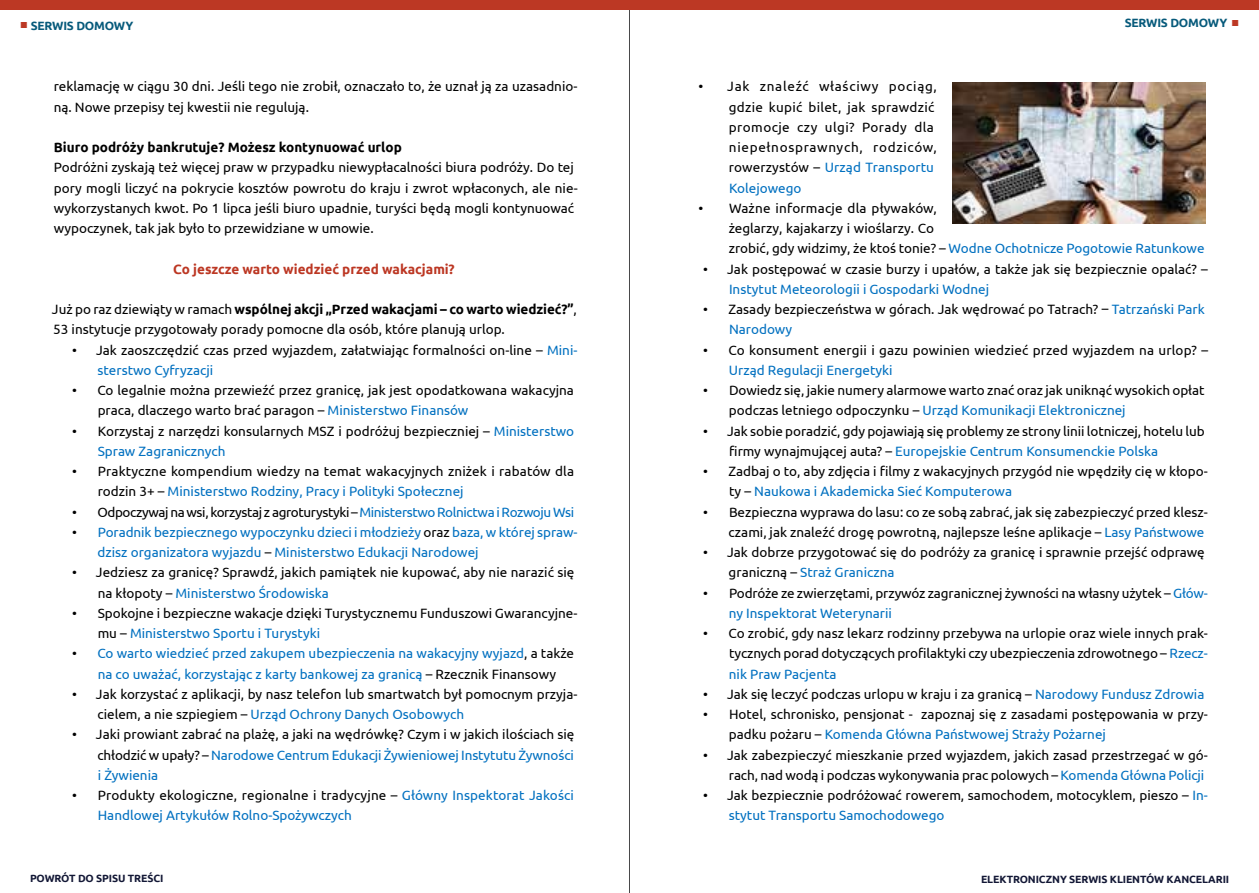
<style>
.page{position:relative;width:1259px;height:893px;background:#fff}
.page>*{position:absolute;margin:0;border:0;box-sizing:border-box;transform-origin:0 0}
.t1{font:13.5px/20.2px "Ubuntu";color:#000}
.t2{font:13.5px/20.2px "Ubuntu";color:#0070c0}
.t3{font:13.5px/20.2px "Ubuntu";letter-spacing:.03em;color:#000}
.t4{font:13.5px "Ubuntu";letter-spacing:-.03em;color:#000}
.t5{font:700 13.5px "Ubuntu";color:#000}
.t6{font:700 13.5px "Ubuntu";color:#bc3723}
.t7{font:700 12px "Ubuntu";letter-spacing:-.02em;color:#075a7b}
.t8{font:700 10.5px "Ubuntu";letter-spacing:-.01em;color:#121735}
.t9{font:300 10.5px "Proxima Nova";color:#bc3824}
.s1{font-family:"Proxima Nova";font-weight:300;font-size:10.5px;color:#bc3824}
.s2{font-weight:700}
.s3{color:#0070c0}
.s4{color:#000}
</style>
<div class="page">
<hr style="left:629px;top:0;width:1px;height:893px;background:#48484a">
<div style="left:0;top:0;width:1259px;height:10px;background:#bc3824"></div>
<img style="left:952px;top:82px;width:253px;height:142px">
<p class="t9" style="left:20px;top:17px;width:8px">■</p>
<p class="t7" style="left:1124px;top:16px;width:115px">SERWIS DOMOWY <span class="s1">■</span></p>
<p class="t7" style="left:31px;top:18px;width:104px">SERWIS DOMOWY</p>
<p class="t1" style="left:54px;top:76px;width:525px">reklamację w ciągu 30 dni. Jeśli tego nie zrobił, oznaczało to, że uznał ją za uzasadnio&shy;ną. Nowe przepisy tej kwestii nie regulują.</p>
<p class="t5" style="left:54px;top:139px;width:349px">Biuro podróży bankrutuje? Możesz kontynuować urlop</p>
<p class="t1" style="left:54px;top:157px;width:525px">Podróżni zyskają też więcej praw w przypadku niewypłacalności biura podróży. Do tej pory mogli liczyć na pokrycie kosztów powrotu do kraju i zwrot wpłaconych, ale nie&shy;wykorzystanych kwot. Po 1 lipca jeśli biuro upadnie, turyści będą mogli kontynuować wypoczynek, tak jak było to przewidziane w umowie.</p>
<p class="t6" style="left:173px;top:261px;width:283px">Co jeszcze warto wiedzieć przed wakacjami?</p>
<p class="t1" style="left:52px;top:299px;width:526px">Już po raz dziewiąty w ramach <span class="s2">wspólnej akcji „Przed wakacjami – co warto wiedzieć?”</span>,<br>53 instytucje przygotowały porady pomocne dla osób, które planują urlop.</p>
<p class="t1" style="left:98px;top:339px;width:481px;text-indent:-26px">• Jak zaoszczędzić czas przed wyjazdem, załatwiając formalności on-line – <span class="s3">Mini&shy;sterstwo Cyfryzacji</span></p>
<p class="t1" style="left:98px;top:380px;width:478px;text-indent:-26px">• Co legalnie można przewieźć przez granicę, jak jest opodatkowana wakacyjna praca, dlaczego warto brać paragon – <span class="s3">Ministerstwo Finansów</span></p>
<p class="t1" style="left:98px;top:420px;width:478px;text-indent:-26px">• Korzystaj z narzędzi konsularnych MSZ i podróżuj bezpieczniej – <span class="s3">Ministerstwo<br>Spraw Zagranicznych</span></p>
<p class="t1" style="left:98px;top:461px;width:478px;text-indent:-26px">• Praktyczne kompendium wiedzy na temat wakacyjnych zniżek i rabatów dla rodzin 3+ – <span class="s3">Ministerstwo Rodziny, Pracy i Polityki Społecznej</span></p>
<p class="t4" style="left:72px;top:504px;width:503px">• Odpoczywaj na wsi, korzystaj z agroturystyki – <span class="s3">Ministerstwo Rolnictwa i Rozwoju Wsi</span></p>
<p class="t2" style="left:97px;top:521px;width:481px;text-indent:-25px"><span class="s4">•</span> Poradnik bezpiecznego wypoczynku dzieci i młodzieży <span class="s4">oraz</span> baza, w której spraw&shy;dzisz organizatora wyjazdu <span class="s4">–</span> Ministerstwo Edukacji Narodowej</p>
<p class="t1" style="left:98px;top:562px;width:478px;text-indent:-26px">• Jedziesz za granicę? Sprawdź, jakich pamiątek nie kupować, aby nie narazić się na kłopoty – <span class="s3">Ministerstwo Środowiska</span></p>
<p class="t1" style="left:98px;top:602px;width:481px;text-indent:-26px">• Spokojne i bezpieczne wakacje dzięki Turystycznemu Funduszowi Gwarancyjne&shy;mu – <span class="s3">Ministerstwo Sportu i Turystyki</span></p>
<p class="t2" style="left:72px;top:643px;width:503px;text-align:center"><span class="s4">•</span> Co warto wiedzieć przed zakupem ubezpieczenia na wakacyjny wyjazd<span class="s4">, a także </span>na co uważać, korzystając z karty bankowej za granicą <span class="s4">– Rzecznik Finansowy</span></p>
<p class="t1" style="left:97px;top:683px;width:481px;text-indent:-25px">• Jak korzystać z aplikacji, by nasz telefon lub smartwatch był pomocnym przyja&shy;cielem, a nie szpiegiem – <span class="s3">Urząd Ochrony Danych Osobowych</span></p>
<p class="t1" style="left:97px;top:724px;width:478px;text-align:justify;text-indent:-25px">• Jaki prowiant zabrać na plażę, a jaki na wędrówkę? Czym i w jakich ilościach się chłodzić w upały? – <span class="s3">Narodowe Centrum Edukacji Żywieniowej Instytutu Żywności i Żywienia</span></p>
<p class="t2" style="left:98px;top:785px;width:478px;text-indent:-26px"><span class="s4">• Produkty ekologiczne, regionalne i tradycyjne –</span> Główny Inspektorat Jakości<br>Handlowej Artykułów Rolno-Spożywczych</p>
<p class="t3" style="left:728px;top:76px;width:210px;text-indent:-30px">• Jak znaleźć właściwy pociąg, gdzie kupić bilet, jak sprawdzić promocje czy ulgi? Porady dla niepełnosprawnych, rodziców, rowerzystów – <span class="s3">Urząd Transportu<br>Kolejowego</span></p>
<p class="t1" style="left:728px;top:197px;width:477px;text-indent:-30px">• Ważne informacje dla pływaków,<br>żeglarzy, kajakarzy i wioślarzy. Co<br>zrobić, gdy widzimy, że ktoś tonie? – <span class="s3">Wodne Ochotnicze Pogotowie Ratunkowe</span></p>
<p class="t1" style="left:703px;top:258px;width:506px">• Jak postępować w czasie burzy i upałów, a także jak się bezpiecznie opalać? –</p>
<p class="t2" style="left:729px;top:278px;width:262px">Instytut Meteorologii i Gospodarki Wodnej</p>
<p class="t1" style="left:729px;top:299px;width:477px;text-indent:-26px">• Zasady bezpieczeństwa w górach. Jak wędrować po Tatrach? – <span class="s3">Tatrzański Park<br>Narodowy</span></p>
<p class="t1" style="left:703px;top:339px;width:506px">• Co konsument energii i gazu powinien wiedzieć przed wyjazdem na urlop? –</p>
<p class="t2" style="left:729px;top:359px;width:165px">Urząd Regulacji Energetyki</p>
<p class="t1" style="left:729px;top:380px;width:477px;text-indent:-26px">• Dowiedz się, jakie numery alarmowe warto znać oraz jak uniknąć wysokich opłat podczas letniego odpoczynku – <span class="s3">Urząd Komunikacji Elektronicznej</span></p>
<p class="t1" style="left:729px;top:420px;width:477px;text-indent:-26px">• Jak sobie poradzić, gdy pojawiają się problemy ze strony linii lotniczej, hotelu lub firmy wynajmującej auta? – <span class="s3">Europejskie Centrum Konsumenckie Polska</span></p>
<p class="t1" style="left:729px;top:461px;width:480px;text-indent:-26px">• Zadbaj o to, aby zdjęcia i filmy z wakacyjnych przygód nie wpędziły cię w kłopo&shy;ty – <span class="s3">Naukowa i Akademicka Sieć Komputerowa</span></p>
<p class="t1" style="left:703px;top:501px;width:506px;text-align:right">• Bezpieczna wyprawa do lasu: co ze sobą zabrać, jak się zabezpieczyć przed klesz&shy;czami, jak znaleźć drogę powrotną, najlepsze leśne aplikacje – <span class="s3">Lasy Państwowe</span></p>
<p class="t1" style="left:728px;top:542px;width:478px;text-indent:-25px">• Jak dobrze przygotować się do podróży za granicę i sprawnie przejść odprawę graniczną – <span class="s3">Straż Graniczna</span></p>
<p class="t1" style="left:729px;top:582px;width:480px;text-indent:-26px">• Podróże ze zwierzętami, przywóz zagranicznej żywności na własny użytek – <span class="s3">Głów&shy;ny Inspektorat Weterynarii</span></p>
<p class="t1" style="left:729px;top:623px;width:480px;text-align:justify;text-indent:-26px">• Co zrobić, gdy nasz lekarz rodzinny przebywa na urlopie oraz wiele innych prak&shy;tycznych porad dotyczących profilaktyki czy ubezpieczenia zdrowotnego – <span class="s3">Rzecz&shy;nik Praw Pacjenta</span></p>
<p class="t1" style="left:703px;top:683px;width:503px">• Jak się leczyć podczas urlopu w kraju i za granicą – <span class="s3">Narodowy Fundusz Zdrowia</span></p>
<p class="t1" style="left:729px;top:704px;width:480px;text-indent:-26px">• Hotel, schronisko, pensjonat - zapoznaj się z zasadami postępowania w przy&shy;padku pożaru – <span class="s3">Komenda Główna Państwowej Straży Pożarnej</span></p>
<p class="t1" style="left:703px;top:744px;width:506px;text-align:right">• Jak zabezpieczyć mieszkanie przed wyjazdem, jakich zasad przestrzegać w gó&shy;rach, nad wodą i podczas wykonywania prac polowych – <span class="s3">Komenda Główna Policji</span></p>
<p class="t1" style="left:729px;top:785px;width:480px;text-indent:-26px">• Jak bezpiecznie podróżować rowerem, samochodem, motocyklem, pieszo – <span class="s3">In&shy;stytut Transportu Samochodowego</span></p>
<p class="t8" style="left:30px;top:872px;width:135px">POWRÓT DO SPISU TREŚCI</p>
<p class="t8" style="left:981px;top:872px;width:250px">ELEKTRONICZNY SERWIS KLIENTÓW KANCELARII</p>
</div>
